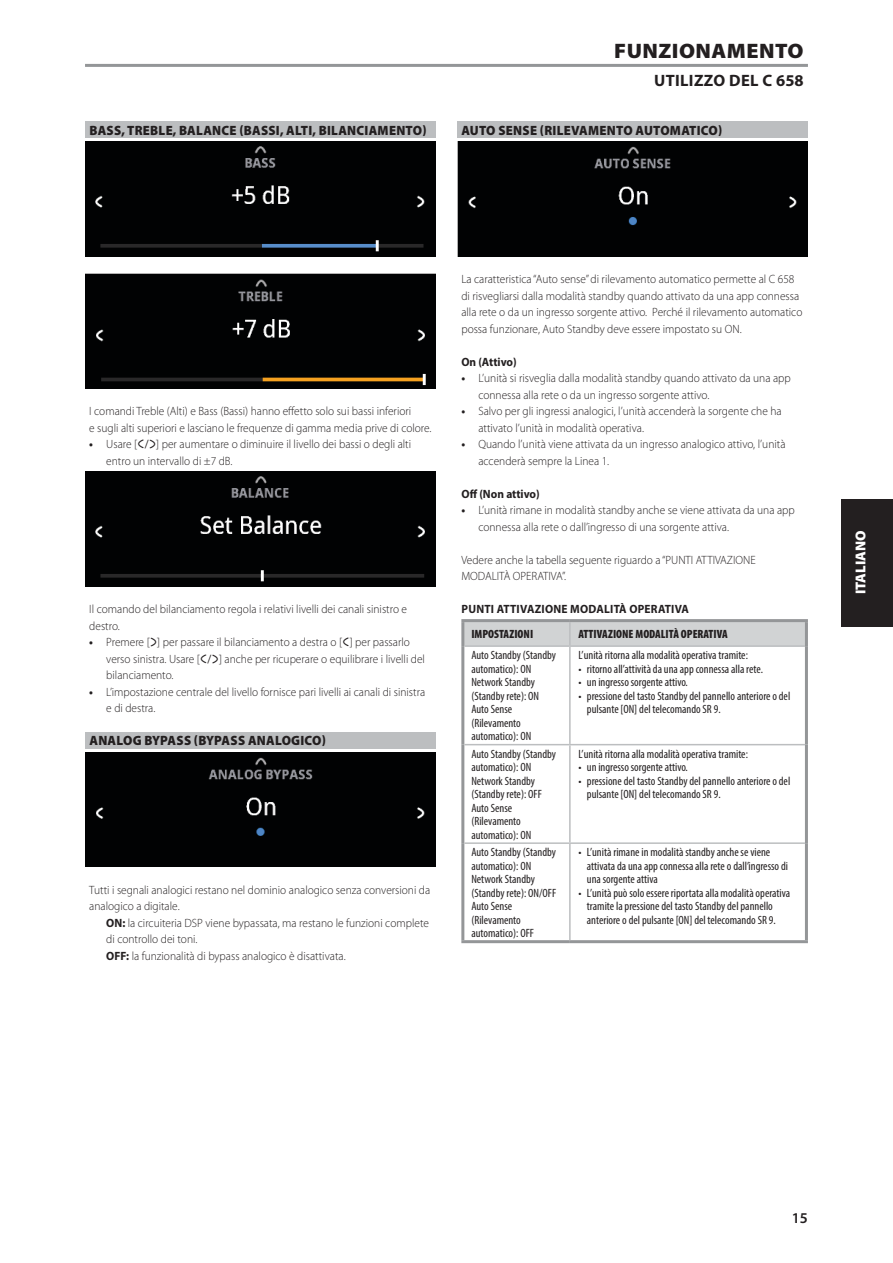
<style>
.page{position:relative;width:893px;height:1263px;background:#fff}
.page>*{position:absolute;margin:0;border:0;box-sizing:border-box;transform-origin:0 0}
.Body_copy_-_header{font:900 21px "Myriad Pro";letter-spacing:.02em;color:#231f20;scale:1.05 1}
.Body_copy_-_header-2{font:700 16.5px "Myriad Pro";letter-spacing:.02em;color:#231f20}
.Misc_-_page_number{font:600 15px "Myriad Pro";color:#231f20}
.t1{font:900 14.4px "Myriad Pro";color:#fff}
.Body_copy_-_sub-sect{font:900 13.5px "Myriad Pro";letter-spacing:.02em;color:#231f20;scale:.95 1}
.Table_-_normal{font:condensed 12px/13.5px "Myriad Pro";color:#231f20}
.Body_copy_-_indent_1{font:300 12px/16.5px "Myriad Pro";color:#231f20;scale:.95 1}
.Body_copy_-_normal{font:300 12px/16.5px "Myriad Pro";color:#231f20;scale:.95 1}
.Table_-_index_cell{font:900 condensed 12px "Myriad Pro";color:#231f20}
.Body_copy_-_sub-sect-2{font:700 12px "Myriad Pro";letter-spacing:.02em;color:#231f20;scale:.95 1}
.Body_copy_-_normal-2{font:700 12px "Myriad Pro";color:#231f20;scale:.95 1}
.s1{font-weight:700}
</style>
<div class="page">
<div style="left:842px;top:499px;width:51px;height:127px;background:#231f20"></div>
<div style="left:85px;top:121px;width:351px;height:17px;background:#bcbec0"></div>
<div style="left:85px;top:732px;width:351px;height:16px;background:#bcbec0"></div>
<div style="left:457px;top:121px;width:351px;height:17px;background:#bcbec0"></div>
<div style="left:464px;top:622px;width:341px;height:23px;background:#d1d3d4"></div>
<hr style="left:461px;top:619px;width:109px;height:3px;background:#949698">
<hr style="left:461px;top:622px;width:3px;height:24px;background:#949698">
<hr style="left:570px;top:619px;width:238px;height:3px;background:#949698">
<hr style="left:805px;top:622px;width:3px;height:24px;background:#949698">
<hr style="left:461px;top:646px;width:3px;height:99px;background:#949698">
<hr style="left:805px;top:646px;width:3px;height:99px;background:#949698">
<hr style="left:461px;top:745px;width:3px;height:98px;background:#949698">
<hr style="left:805px;top:745px;width:3px;height:98px;background:#949698">
<hr style="left:461px;top:843px;width:3px;height:97px;background:#949698">
<hr style="left:805px;top:843px;width:3px;height:97px;background:#949698">
<hr style="left:461px;top:940px;width:109px;height:3px;background:#949698">
<hr style="left:570px;top:940px;width:238px;height:3px;background:#949698">
<hr style="left:569px;top:622px;width:2px;height:23px;background:#bcbec0">
<hr style="left:464px;top:645px;width:106px;height:2px;background:#bcbec0">
<hr style="left:570px;top:645px;width:235px;height:2px;background:#bcbec0">
<hr style="left:569px;top:647px;width:2px;height:97px;background:#bcbec0">
<hr style="left:464px;top:744px;width:106px;height:1px;background:#bcbec0">
<hr style="left:570px;top:744px;width:235px;height:1px;background:#bcbec0">
<hr style="left:569px;top:745px;width:2px;height:97px;background:#bcbec0">
<hr style="left:464px;top:842px;width:106px;height:2px;background:#bcbec0">
<hr style="left:570px;top:842px;width:235px;height:2px;background:#bcbec0">
<hr style="left:569px;top:844px;width:2px;height:96px;background:#bcbec0">
<hr style="left:85px;top:64px;width:723px;height:3px;background:#949698">
<div style="left:85px;top:141px;width:351px;height:115px;background:#010203"></div>
<img style="left:85px;top:273px;width:351px;height:115px">
<img style="left:85px;top:471px;width:351px;height:115px">
<div style="left:85px;top:752px;width:351px;height:115px;background:#010203"></div>
<div style="left:457px;top:141px;width:351px;height:115px;background:#010203"></div>
<p class="Body_copy_-_sub-sect" style="left:89px;top:121px;width:356px">BASS, TREBLE, BALANCE (BASSI, ALTI, BILANCIAMENTO)</p>
<p class="Body_copy_-_header" style="left:614px;top:37px;width:182px">FUNZIONAMENTO</p>
<p class="Body_copy_-_header-2" style="left:654px;top:70px;width:151px">UTILIZZO DEL C 658</p>
<p class="Body_copy_-_sub-sect" style="left:461px;top:121px;width:276px">AUTO SENSE (RILEVAMENTO AUTOMATICO)</p>
<p class="Body_copy_-_normal" style="left:89px;top:403px;width:362px">I comandi Treble (Alti) e Bass (Bassi) hanno effetto solo sui bassi inferiori<br>e sugli alti superiori e lasciano le frequenze di gamma media prive di colore.</p>
<p class="Body_copy_-_indent_1" style="left:106px;top:436px;width:322px;text-indent:-17px"><span class="s1">•</span> Usare [ ▲] per aumentare o diminuire il livello dei bassi o degli alti entro un intervallo di ±7 dB.</p>
<p class="Body_copy_-_normal" style="left:89px;top:601px;width:336px">Il comando del bilanciamento regola i relativi livelli dei canali sinistro e destro.</p>
<p class="Body_copy_-_indent_1" style="left:106px;top:634px;width:337px;text-indent:-17px"><span class="s1">•</span> Premere [▲] per passare il bilanciamento a destra o [ ] per passarlo verso sinistra. Usare [ ▲] anche per ricuperare o equilibrare i livelli del bilanciamento.</p>
<p class="Body_copy_-_indent_1" style="left:106px;top:683px;width:337px;text-indent:-17px"><span class="s1">•</span> L’impostazione centrale del livello fornisce pari livelli ai canali di sinistra e di destra.</p>
<p class="Body_copy_-_sub-sect" style="left:89px;top:731px;width:251px">ANALOG BYPASS (BYPASS ANALOGICO)</p>
<p class="Body_copy_-_normal" style="left:89px;top:881px;width:360px">Tutti i segnali analogici restano nel dominio analogico senza conversioni da analogico a digitale.</p>
<p class="Body_copy_-_indent_1" style="left:106px;top:914px;width:341px"><span class="s1">ON:</span> la circuiteria DSP viene bypassata, ma restano le funzioni complete di controllo dei toni.</p>
<p class="Body_copy_-_indent_1" style="left:106px;top:947px;width:253px"><span class="s1">OFF:</span> la funzionalità di bypass analogico è disattivata.</p>
<p class="Body_copy_-_normal" style="left:461px;top:271px;width:360px">La caratteristica “Auto sense” di rilevamento automatico permette al C 658 di risvegliarsi dalla modalità standby quando attivato da una app connessa alla rete o da un ingresso sorgente attivo. Perché il rilevamento automatico possa funzionare, Auto Standby deve essere impostato su ON.</p>
<p class="Body_copy_-_normal-2" style="left:461px;top:354px;width:60px">On (Attivo)</p>
<p class="Body_copy_-_indent_1" style="left:478px;top:370px;width:330px;text-indent:-17px"><span class="s1">•</span> L’unità si risveglia dalla modalità standby quando attivato da una app connessa alla rete o da un ingresso sorgente attivo.</p>
<p class="Body_copy_-_indent_1" style="left:478px;top:403px;width:321px;text-indent:-17px"><span class="s1">•</span> Salvo per gli ingressi analogici, l’unità accenderà la sorgente che ha attivato l’unità in modalità operativa.</p>
<p class="Body_copy_-_indent_1" style="left:478px;top:436px;width:325px;text-indent:-17px"><span class="s1">•</span> Quando l’unità viene attivata da un ingresso analogico attivo, l’unità accenderà sempre la Linea 1.</p>
<p class="Body_copy_-_normal-2" style="left:461px;top:486px;width:84px">Off (Non attivo)</p>
<p class="Body_copy_-_indent_1" style="left:478px;top:502px;width:335px;text-indent:-17px"><span class="s1">•</span> L’unità rimane in modalità standby anche se viene attivata da una app connessa alla rete o dall’ingresso di una sorgente attiva.</p>
<p class="Body_copy_-_normal" style="left:461px;top:551px;width:311px">Vedere anche la tabella seguente riguardo a “PUNTI ATTIVAZIONE<br>MODALITÀ OPERATIVA”.</p>
<p class="Body_copy_-_sub-sect-2" style="left:461px;top:601px;width:241px">PUNTI ATTIVAZIONE MODALITÀ OPERATIVA</p>
<p class="Table_-_index_cell" style="left:471px;top:626px;width:63px">IMPOSTAZIONI</p>
<p class="Table_-_index_cell" style="left:578px;top:626px;width:151px">ATTIVAZIONE MODALITÀ OPERATIVA</p>
<p class="Table_-_normal" style="left:471px;top:648px;width:86px">Auto Standby (Standby automatico): ON</p>
<p class="Table_-_normal" style="left:471px;top:675px;width:69px">Network Standby (Standby rete): ON</p>
<p class="Table_-_normal" style="left:471px;top:702px;width:61px">Auto Sense (Rilevamento automatico): ON</p>
<p class="Table_-_normal" style="left:578px;top:648px;width:171px">L’unità ritorna alla modalità operativa tramite:</p>
<p class="Table_-_normal" style="left:578px;top:662px;width:186px">• ritorno all’attività da una app connessa alla rete.</p>
<p class="Table_-_normal" style="left:578px;top:675px;width:111px">• un ingresso sorgente attivo.</p>
<p class="Table_-_normal" style="left:587px;top:689px;width:205px;text-indent:-9px">• pressione del tasto Standby del pannello anteriore o del pulsante [ON] del telecomando SR 9.</p>
<p class="Table_-_normal" style="left:471px;top:747px;width:86px">Auto Standby (Standby automatico): ON</p>
<p class="Table_-_normal" style="left:471px;top:774px;width:72px">Network Standby (Standby rete): OFF</p>
<p class="Table_-_normal" style="left:471px;top:801px;width:61px">Auto Sense (Rilevamento automatico): ON</p>
<p class="Table_-_normal" style="left:471px;top:845px;width:86px">Auto Standby (Standby automatico): ON</p>
<p class="Table_-_normal" style="left:471px;top:872px;width:86px">Network Standby (Standby rete): ON/OFF</p>
<p class="Table_-_normal" style="left:471px;top:899px;width:64px">Auto Sense (Rilevamento automatico): OFF</p>
<p class="Table_-_normal" style="left:578px;top:747px;width:171px">L’unità ritorna alla modalità operativa tramite:</p>
<p class="Table_-_normal" style="left:578px;top:760px;width:111px">• un ingresso sorgente attivo.</p>
<p class="Table_-_normal" style="left:587px;top:774px;width:205px;text-indent:-9px">• pressione del tasto Standby del pannello anteriore o del pulsante [ON] del telecomando SR 9.</p>
<p class="Table_-_normal" style="left:587px;top:845px;width:203px;text-indent:-9px">• L’unità rimane in modalità standby anche se viene attivata da una app connessa alla rete o dall’ingresso di una sorgente attiva</p>
<p class="Table_-_normal" style="left:587px;top:886px;width:205px;text-indent:-9px">• L’unità può solo essere riportata alla modalità operativa tramite la pressione del tasto Standby del pannello anteriore o del pulsante [ON] del telecomando SR 9.</p>
<p class="t1" style="left:851px;top:594px;width:65px;rotate:-90deg">ITALIANO</p>
<p class="Misc_-_page_number" style="left:792px;top:1208px;width:18px">15</p>
</div>
